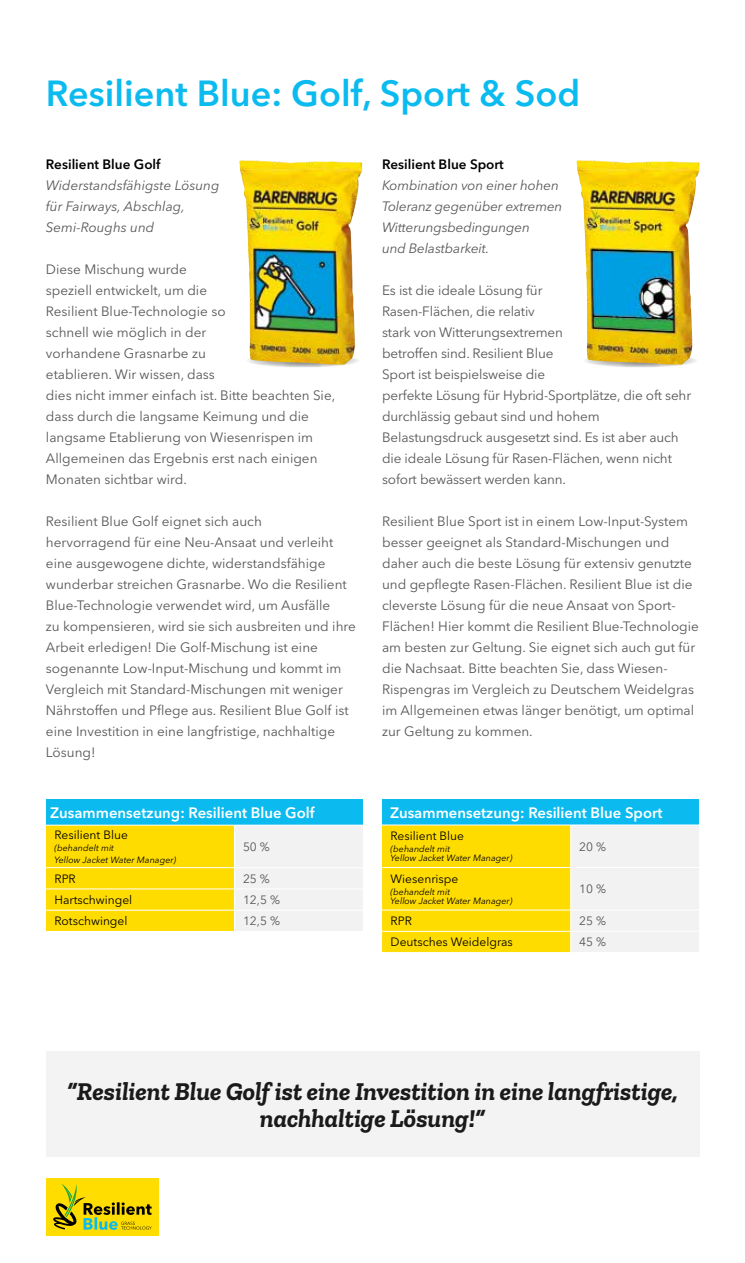
<style>
.page{position:relative;width:745px;height:1263px;background:#fff}
.page>*{position:absolute;margin:0;border:0;box-sizing:border-box;transform-origin:0 0}
.t1{font:600 36px "Avenir Next W1 G";color:#0bbbef}
.t2{font:italic 700 25.5px/27px "Zilla Slab";color:#000;text-align:center}
.t3{font:600 15px "Avenir Next W1 G";color:#fff}
.t4{font:13.5px/21px "Avenir Next W1 G";color:#575756}
.t5{font:italic 13.5px/21px "Avenir Next W1 G";letter-spacing:-.01em;color:#575756}
.t6{font:600 13.5px "Avenir Next W1 G";color:#000}
.t7{font:12px "Avenir Next W1 G";color:#000}
.t8{font:12px "Avenir Next W1 G";color:#575756}
.t9{font:italic 9px/9px "Avenir Next W1 G";color:#000}
</style>
<div class="page">
<svg style="left:582px;top:354px;width:115px;height:14px"></svg>
<img style="left:576px;top:160px;width:123px;height:205px">
<div style="left:382px;top:799px;width:316px;height:26px;background:#0bbbef"></div>
<svg style="left:382px;top:825px;width:316px;height:127px"></svg>
<div style="left:46px;top:800px;width:316px;height:25px;background:#0bbbef"></div>
<svg style="left:46px;top:825px;width:316px;height:106px"></svg>
<svg style="left:245px;top:354px;width:115px;height:14px"></svg>
<img style="left:239px;top:160px;width:123px;height:205px">
<div style="left:46px;top:1178px;width:112px;height:57px;background:#fd0"></div>
<svg style="left:53px;top:1184px;width:99px;height:46px"></svg>
<div style="left:46px;top:1051px;width:652px;height:105px;background:#f2f2f2"></div>
<h1 class="t1" style="left:46px;top:65px;width:535px">Resilient Blue: Golf, Sport &amp; Sod</h1>
<p class="t6" style="left:46px;top:154px;width:116px">Resilient Blue Golf</p>
<p class="t5" style="left:46px;top:174px;width:175px">Widerstandsfähigste Lösung für Fairways, Abschlag,<br>Semi-Roughs und</p>
<p class="t4" style="left:46px;top:258px;width:290px">Diese Mischung wurde<br>speziell entwickelt, um die<br>Resilient Blue-Technologie so<br>schnell wie möglich in der<br>vorhandene Grasnarbe zu<br>etablieren. Wir wissen, dass<br>dies nicht immer einfach ist. Bitte beachten Sie, dass durch die langsame Keimung und die langsame Etablierung von Wiesenrispen im<br>Allgemeinen das Ergebnis erst nach einigen<br>Monaten sichtbar wird.</p>
<p class="t4" style="left:46px;top:510px;width:311px">Resilient Blue Golf eignet sich auch<br>hervorragend für eine Neu-Ansaat und verleiht eine ausgewogene dichte, widerstandsfähige wunderbar streichen Grasnarbe. Wo die Resilient Blue-Technologie verwendet wird, um Ausfälle<br>zu kompensieren, wird sie sich ausbreiten und ihre Arbeit erledigen! Die Golf-Mischung ist eine sogenannte Low-Input-Mischung und kommt im Vergleich mit Standard-Mischungen mit weniger Nährstoffen und Pflege aus. Resilient Blue Golf ist eine Investition in eine langfristige, nachhaltige Lösung!</p>
<p class="t3" style="left:50px;top:801px;width:266px">Zusammensetzung: Resilient Blue Golf</p>
<p class="t7" style="left:54px;top:825px;width:75px">Resilient Blue</p>
<p class="t9" style="left:54px;top:841px;width:123px;line-height:12px">(behandelt mit<br>Yellow Jacket Water Manager)</p>
<p class="t8" style="left:243px;top:837px;width:28px">50 %</p>
<p class="t7" style="left:54px;top:869px;width:23px">RPR</p>
<p class="t8" style="left:243px;top:869px;width:28px">25 %</p>
<p class="t7" style="left:54px;top:890px;width:79px">Hartschwingel</p>
<p class="t8" style="left:243px;top:890px;width:38px">12,5 %</p>
<p class="t7" style="left:54px;top:911px;width:74px">Rotschwingel</p>
<p class="t8" style="left:243px;top:911px;width:38px">12,5 %</p>
<p class="t6" style="left:382px;top:154px;width:123px">Resilient Blue Sport</p>
<p class="t5" style="left:382px;top:174px;width:182px">Kombination von einer hohen<br>Toleranz gegenüber extremen<br>Witterungsbedingungen<br>und Belastbarkeit.</p>
<p class="t4" style="left:382px;top:279px;width:310px">Es ist die ideale Lösung für<br>Rasen-Flächen, die relativ<br>stark von Witterungsextremen<br>betroffen sind. Resilient Blue<br>Sport ist beispielsweise die<br>perfekte Lösung für Hybrid-Sportplätze, die oft sehr durchlässig gebaut sind und hohem Belastungsdruck ausgesetzt sind. Es ist aber auch die ideale Lösung für Rasen-Flächen, wenn nicht sofort bewässert werden kann.</p>
<p class="t4" style="left:382px;top:510px;width:318px">Resilient Blue Sport ist in einem Low-Input-System besser geeignet als Standard-Mischungen und daher auch die beste Lösung für extensiv genutzte und gepflegte Rasen-Flächen. Resilient Blue ist die cleverste Lösung für die neue Ansaat von Sport-Flächen! Hier kommt die Resilient Blue-Technologie am besten zur Geltung. Sie eignet sich auch gut für die Nachsaat. Bitte beachten Sie, dass Wiesen-Rispengras im Vergleich zu Deutschem Weidelgras im Allgemeinen etwas länger benötigt, um optimal zur Geltung zu kommen.</p>
<p class="t3" style="left:390px;top:801px;width:274px">Zusammensetzung: Resilient Blue Sport</p>
<p class="t7" style="left:390px;top:826px;width:75px">Resilient Blue</p>
<p class="t9" style="left:390px;top:844px;width:123px">(behandelt mit<br>Yellow Jacket Water Manager)</p>
<p class="t8" style="left:579px;top:837px;width:28px">20 %</p>
<p class="t7" style="left:390px;top:869px;width:69px">Wiesenrispe</p>
<p class="t9" style="left:390px;top:886px;width:123px">(behandelt mit<br>Yellow Jacket Water Manager)</p>
<p class="t8" style="left:579px;top:879px;width:28px">10 %</p>
<p class="t7" style="left:390px;top:911px;width:23px">RPR</p>
<p class="t8" style="left:579px;top:911px;width:28px">25 %</p>
<p class="t7" style="left:390px;top:933px;width:124px">Deutsches Weidelgras</p>
<p class="t8" style="left:579px;top:933px;width:28px">45 %</p>
<h2 class="t2" style="left:67px;top:1078px;width:612px">“Resilient Blue Golf ist eine Investition in eine langfristige, nachhaltige Lösung!”</h2>
</div>
